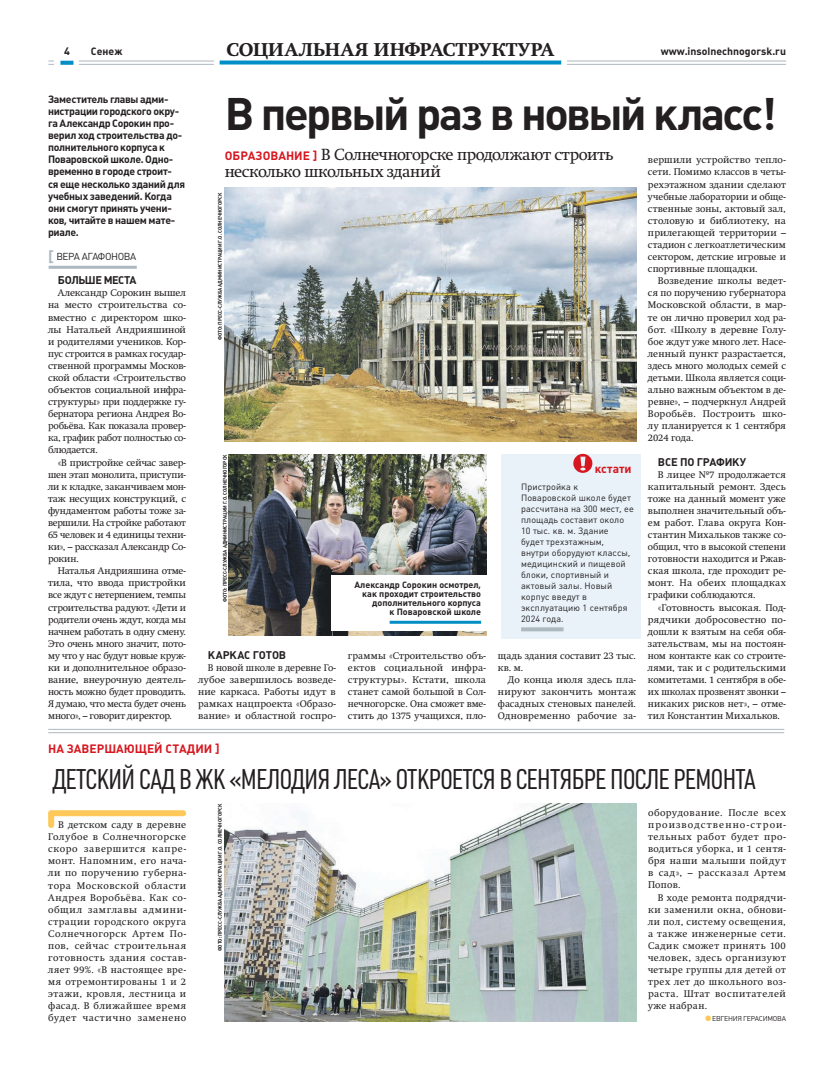
<style>
.page{position:relative;width:820px;height:1078px;background:#fff}
.page>*{position:absolute;margin:0;border:0;box-sizing:border-box;transform-origin:0 0}
.t1{font:700 45px "Plumb";letter-spacing:-.055em;color:#231f20}
.t2{font:28px "Plumb Condensed";letter-spacing:-.02em;color:#231f20}
.t3{font:18px "Swift Extra Bold C";letter-spacing:.015em;color:#231f20}
.t4{font:16px/17px "Swift C";letter-spacing:-.015em;color:#231f20}
.t5{font:700 12px "Plumb C";color:#d7171f}
.t6{font:700 11px "Plumb";letter-spacing:-.015em;color:#231f20}
.t7{font:700 11px "Plumb";letter-spacing:-.045em;color:#231f20}
.t8{font:700 10.7px "Plumb";color:#231f20}
.t9{font:700 10.5px/12.1px "Plumb";letter-spacing:-.03em;color:#231f20}
.t10{font:700 10.5px "Plumb C";color:#231f20}
.t11{font:10px "Plumb";letter-spacing:-.04em;color:#231f20}
.t12{font:9.6px/12.1px "Swift C";letter-spacing:.015em;color:#231f20;text-align:justify}
.t13{font:9px/11px "Plumb C";letter-spacing:.01em;color:#231f20}
.t14{font:700 9px/9px "Plumb";color:#231f20;text-align:right}
.t15{font:7px "Plumb C";letter-spacing:-.04em;color:#231f20}
.t16{font:700 5.1px "Plumb C";letter-spacing:-.025em;color:#231f20}
.s1{font-family:"Plumb C";font-weight:700;font-size:15px;color:#adb8c0}
.s2{font-family:"Plumb C";font-weight:700;font-size:12px;color:#d7171f}
.s3{font-size:17px;color:#fec95a}
</style>
<div class="page">
<hr style="left:48px;top:61px;width:737px;height:1px;background:#adb8c0">
<hr style="left:48px;top:64px;width:737px;height:1px;background:#adb8c0">
<div style="left:55px;top:46px;width:24px;height:24px;background:#fff"></div>
<svg style="left:60px;top:61px;width:13px;height:4px"></svg>
<div style="left:214px;top:43px;width:352px;height:24px;background:#fff"></div>
<svg style="left:219px;top:60px;width:342px;height:4px"></svg>
<hr style="left:49px;top:266px;width:88px;height:3px;background:#adb8c0">
<div style="left:501px;top:453px;width:139px;height:185px;background:#e8f2f8"></div>
<svg style="left:573px;top:453px;width:19px;height:20px"></svg>
<svg style="left:521px;top:627px;width:42px;height:4px"></svg>
<img style="left:225px;top:803px;width:410px;height:218px">
<div style="left:51px;top:810px;width:132px;height:6px;background:#fec95a"></div>
<div style="left:48px;top:813px;width:6px;height:11px;background:#fec95a"></div>
<hr style="left:48px;top:732px;width:735px;height:1px;background:#adb8c0">
<hr style="left:48px;top:728px;width:735px;height:1px;background:#adb8c0">
<img style="left:225px;top:187px;width:410px;height:254px">
<img style="left:228px;top:454px;width:258px;height:181px">
<div style="left:331px;top:575px;width:155px;height:55px;background:#fff"></div>
<hr style="left:389px;top:620px;width:92px;height:3px;background:#008ec4">
<p class="t8" style="left:64px;top:45px;width:7px">4</p>
<p class="t10" style="left:91px;top:45px;width:33px">Сенеж</p>
<h3 class="t3" style="left:226px;top:39px;width:329px">СОЦИАЛЬНАЯ ИНФРАСТРУКТУРА</h3>
<p class="t10" style="left:660px;top:45px;width:127px">www.insolnechnogorsk.ru</p>
<p class="t9" style="left:48px;top:93px;width:139px">Заместитель главы адми&shy;нистрации городского окру&shy;га Александр Сорокин про&shy;верил ход строительства до&shy;полнительного корпуса к<br>Поваровской школе. Одно&shy;временно в городе строит-<br>ся еще несколько зданий для учебных заведений. Когда они смогут принять учени&shy;ков, читайте в нашем мате&shy;риале.</p>
<p class="t11" style="left:48px;top:251px;width:90px"><span class="s1">[</span> ВЕРА АГАФОНОВА</p>
<p class="t7" style="left:58px;top:274px;width:80px">БОЛЬШЕ МЕСТА</p>
<p class="t12" style="left:48px;top:287px;width:139px;text-indent:10px">Александр Сорокин вышел на место строительства со&shy;вместно с директором шко&shy;лы Натальей Андрияшиной и родителями учеников. Кор&shy;пус строится в рамках государ&shy;ственной программы Москов&shy;ской области «Строительство объектов социальной инфра&shy;структуры» при поддержке гу&shy;бернатора региона Андрея Во&shy;робьёва. Как показала провер&shy;ка, график работ полностью со&shy;блюдается.</p>
<p class="t12" style="left:48px;top:456px;width:139px;text-indent:10px">«В пристройке сейчас завер&shy;шен этап монолита, приступи&shy;ли к кладке, заканчиваем мон&shy;таж несущих конструкций, с фундаментом работы тоже за&shy;вершили. На стройке работают 65 человек и 4 единицы техни&shy;ки», – рассказал Александр Со&shy;рокин.</p>
<p class="t12" style="left:48px;top:565px;width:139px;text-indent:10px">Наталья Андрияшина отме&shy;тила, что ввода пристройки все ждут с нетерпением, темпы строительства радуют. «Дети и родители очень ждут, когда мы начнем работать в одну смену.<br>Это очень много значит, пото&shy;му что у нас будут новые круж&shy;ки и дополнительное образо&shy;вание, внеурочную деятель&shy;ность можно будет проводить.<br>Я думаю, что места будет очень много», – говорит директор.</p>
<h1 class="t1" style="left:225px;top:88px;width:553px">В первый раз в новый класс!</h1>
<h3 class="t4" style="left:225px;top:146px;width:390px"><span class="s2">ОБРАЗОВАНИЕ ]</span> В Солнечногорске продолжают строить несколько школьных зданий</h3>
<p class="t12" style="left:647px;top:154px;width:139px">вершили устройство тепло&shy;сети. Помимо классов в четы&shy;рехэтажном здании сделают учебные лаборатории и обще&shy;ственные зоны, актовый зал, столовую и библиотеку, на прилегающей территории – стадион с легкоатлетическим сектором, детские игровые и спортивные площадки.</p>
<p class="t12" style="left:647px;top:275px;width:139px;text-indent:10px">Возведение школы ведет&shy;ся по поручению губернатора Московской области, в мар&shy;те он лично проверил ход ра&shy;бот. «Школу в деревне Голу&shy;бое ждут уже много лет. Насе&shy;ленный пункт разрастается, здесь много молодых семей с детьми. Школа является соци&shy;ально важным объектом в де&shy;ревне», – подчеркнул Андрей Воробьёв. Построить шко&shy;лу планируется к 1 сентября 2024 года.</p>
<p class="t6" style="left:657px;top:455px;width:90px">ВСЕ ПО ГРАФИКУ</p>
<p class="t12" style="left:647px;top:468px;width:139px;text-indent:10px">В лицее №7 продолжается капитальный ремонт. Здесь тоже на данный момент уже выполнен значительный объ&shy;ем работ. Глава округа Кон&shy;стантин Михальков также со&shy;общил, что в высокой степени готовности находится и Ржав&shy;ская школа, где проходит ре&shy;монт. На обеих площадках графики соблюдаются.</p>
<p class="t12" style="left:647px;top:601px;width:139px;text-indent:10px">«Готовность высокая. Под&shy;рядчики добросовестно по&shy;дошли к взятым на себя обя&shy;зательствам, мы на постоян&shy;ном контакте как со строите&shy;лями, так и с родительскими комитетами. 1 сентября в обе&shy;их школах прозвенят звонки – никаких рисков нет», – отме&shy;тил Константин Михальков.</p>
<p class="t16" style="left:217px;top:340px;width:149px;rotate:-90deg">ФОТО: ПРЕСС-СЛУЖБА АДМИНИСТРАЦИИ Г.О. СОЛНЕЧНОГОРСК</p>
<p class="t16" style="left:222px;top:601px;width:149px;rotate:-90deg">ФОТО: ПРЕСС-СЛУЖБА АДМИНИСТРАЦИИ Г.О. СОЛНЕЧНОГОРСК</p>
<p class="t5" style="left:594px;top:461px;width:38px">кстати</p>
<p class="t13" style="left:521px;top:481px;width:114px">Пристройка к<br>Поваровской школе будет рассчитана на 300 мест, ее площадь составит около<br>10 тыс. кв. м. Здание<br>будет трехэтажным, внутри оборудуют классы, медицинский и пищевой блоки, спортивный и актовый залы. Новый корпус введут в эксплуатацию 1 сентября<br>2024 года.</p>
<p class="t14" style="left:354px;top:580px;width:128px">Александр Сорокин осмотрел, как проходит строительство дополнительного корпуса<br>к Поваровской школе</p>
<p class="t6" style="left:208px;top:648px;width:80px">КАРКАС ГОТОВ</p>
<p class="t12" style="left:198px;top:661px;width:139px;text-indent:10px">В новой школе в деревне Го&shy;лубое завершилось возведе&shy;ние каркаса. Работы идут в рамках нацпроекта «Образо&shy;вание» и областной госпро-</p>
<p class="t12" style="left:348px;top:649px;width:139px">граммы «Строительство объ&shy;ектов социальной инфра&shy;структуры». Кстати, школа станет самой большой в Сол&shy;нечногорске. Она сможет вме&shy;стить до 1375 учащихся, пло-</p>
<p class="t12" style="left:498px;top:649px;width:139px">щадь здания составит 23 тыс. кв. м.</p>
<p class="t12" style="left:498px;top:673px;width:139px;text-indent:10px">До конца июля здесь пла&shy;нируют закончить монтаж фасадных стеновых панелей.<br>Одновременно рабочие за-</p>
<p class="t5" style="left:48px;top:741px;width:173px">НА ЗАВЕРШАЮЩЕЙ СТАДИИ ]</p>
<h2 class="t2" style="left:52px;top:763px;width:704px">ДЕТСКИЙ САД В ЖК «МЕЛОДИЯ ЛЕСА» ОТКРОЕТСЯ В СЕНТЯБРЕ ПОСЛЕ РЕМОНТА</h2>
<p class="t12" style="left:48px;top:818px;width:139px;text-indent:10px">В детском саду в деревне Голубое в Солнечногорске скоро завершится капре&shy;монт. Напомним, его нача&shy;ли по поручению губерна&shy;тора Московской области Андрея Воробьёва. Как со&shy;общил замглавы админи&shy;страции городского округа Солнечногорск Артем По&shy;пов, сейчас строительная готовность здания состав&shy;ляет 99%. «В настоящее вре&shy;мя отремонтированы 1 и 2 этажи, кровля, лестница и фасад. В ближайшее время будет частично заменено</p>
<p class="t16" style="left:217px;top:951px;width:149px;rotate:-90deg">ФОТО: ПРЕСС-СЛУЖБА АДМИНИСТРАЦИИ Г.О. СОЛНЕЧНОГОРСК</p>
<p class="t12" style="left:647px;top:806px;width:139px">оборудование. После всех производственно-строи&shy;тельных работ будет про&shy;водиться уборка, и 1 сентя&shy;бря наши малыши пойдут в сад», – рассказал Артем Попов.</p>
<p class="t12" style="left:647px;top:891px;width:139px;text-indent:10px">В ходе ремонта подрядчи&shy;ки заменили окна, обнови&shy;ли пол, систему освещения, а также инженерные сети.<br>Садик сможет принять 100 человек, здесь организуют четыре группы для детей от трех лет до школьного воз&shy;раста. Штат воспитателей уже набран.</p>
<p class="t15" style="left:703px;top:1014px;width:84px"><span class="s3">•</span>ЕВГЕНИЯ ГЕРАСИМОВА</p>
</div>
